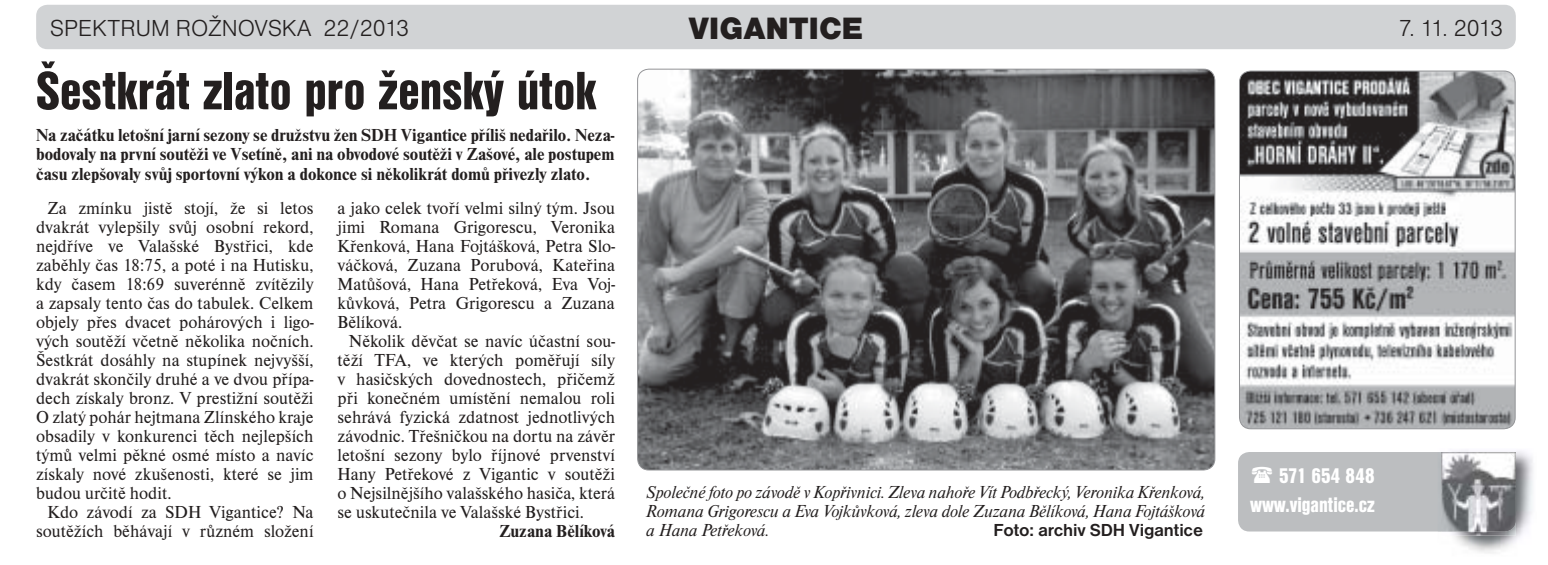
<style>
.page{position:relative;width:1548px;height:565px;background:#fff}
.page>*{position:absolute;margin:0;border:0;box-sizing:border-box;transform-origin:0 0}
.t1{font:56px "Nimbus San DEE Blac Cond";color:#231f1f}
.t2{font:32px "Nimbus San DEE Blac";color:#231f1f}
.t3{font:24px "Nimbus San DEE Ligh";color:#231f1f}
.t4{font:22px/29px "Nimbus San DEE Blac Cond";color:#fff;text-align:right}
.t5{font:18px/19px "Nimbus Rom DEE";color:#231f1f;text-align:justify}
.t6{font:700 18px/19px "Nimbus Rom DEE";color:#231f1f;text-align:justify}
.t7{font:italic 18px/19px "Nimbus Rom DEE";letter-spacing:-.01em;color:#231f1f;text-align:justify}
.t8{font:700 18px "Nimbus San DEE";letter-spacing:-.01em;color:#231f1f}
</style>
<div class="page">
<div style="left:36px;top:5px;width:1480px;height:44px;background:#d1d3d5;border-radius:11px"></div>
<div style="left:1238px;top:451px;width:278px;height:80px;background:#bcbec0;border-radius:11px"></div>
<img style="left:1438px;top:450px;width:95px;height:103px">
<img style="left:1438px;top:451px;width:3px;height:80px">
<img style="left:1441px;top:531px;width:75px;height:4px">
<img style="left:1441px;top:451px;width:75px;height:80px">
<svg style="left:1239px;top:70px;width:277px;height:359px"></svg>
<svg style="left:637px;top:69px;width:578px;height:401px;background:#6e6e70"></svg>
<h3 class="t3" style="left:50px;top:19px;width:360px">SPEKTRUM ROŽNOVSKA 22/2013</h3>
<h3 class="t3" style="left:1399px;top:19px;width:106px">7. 11. 2013</h3>
<h2 class="t2" style="left:689px;top:16px;width:176px">VIGANTICE</h2>
<h1 class="t1" style="left:36px;top:69px;width:562px">Šestkrát zlato pro ženský útok</h1>
<p class="t6" style="left:36px;top:127px;width:580px">Na začátku letošní jarní sezony se družstvu žen SDH Vigantice příliš nedařilo. Neza&shy;bodovaly na první soutěži ve Vsetíně, ani na obvodové soutěži v Zašové, ale postupem času zlepšovaly svůj sportovní výkon a dokonce si několikrát domů přivezly zlato.</p>
<p class="t5" style="left:36px;top:200px;width:279px;text-indent:11px">Za zmínku jistě stojí, že si letos dvakrát vylepšily svůj osobní rekord, nejdříve ve Valašské Bystřici, kde zaběhly čas 18:75, a poté i na Hutisku, kdy časem 18:69 suverénně zvítězily a zapsaly tento čas do tabulek. Celkem objely přes dvacet pohárových i ligo&shy;vých soutěží včetně několika nočních.<br>Šestkrát dosáhly na stupínek nejvyšší, dvakrát skončily druhé a ve dvou přípa&shy;dech získaly bronz. V prestižní soutěži O zlatý pohár hejtmana Zlínského kraje obsadily v konkurenci těch nejlepších týmů velmi pěkné osmé místo a navíc získaly nové zkušenosti, které se jim budou určitě hodit.</p>
<p class="t5" style="left:36px;top:504px;width:279px;text-align:right">Kdo závodí za SDH Vigantice? Na soutěžích běhávají v různém složení</p>
<p class="t5" style="left:338px;top:200px;width:279px">a jako celek tvoří velmi silný tým. Jsou jimi Romana Grigorescu, Veronika Křenková, Hana Fojtášková, Petra Slo&shy;váčková, Zuzana Porubová, Kateřina Matůšová, Hana Petřeková, Eva Voj&shy;kůvková, Petra Grigorescu a Zuzana Bělíková.</p>
<p class="t5" style="left:338px;top:333px;width:279px;text-indent:11px">Několik děvčat se navíc účastní sou&shy;těží TFA, ve kterých poměřují síly v hasičských dovednostech, přičemž při konečném umístění nemalou roli sehrává fyzická zdatnost jednotlivých závodnic. Třešničkou na dortu na závěr letošní sezony bylo říjnové prvenství Hany Petřekové z Vigantic v soutěži o Nejsilnějšího valašského hasiča, která se uskutečnila ve Valašské Bystřici.</p>
<p class="t6" style="left:499px;top:523px;width:117px">Zuzana Bělíková</p>
<p class="t7" style="left:646px;top:483px;width:560px">Společné foto po závodě v Kopřivnici. Zleva nahoře Vít Podbřecký, Veronika Křenková, Romana Grigorescu a Eva Vojkůvková, zleva dole Zuzana Bělíková, Hana Fojtášková a Hana Petřeková.</p>
<p class="t8" style="left:994px;top:522px;width:211px">Foto: archiv SDH Vigantice</p>
<p class="t4" style="left:1250px;top:461px;width:126px">571 654 848 www.vigantice.cz</p>
</div>
